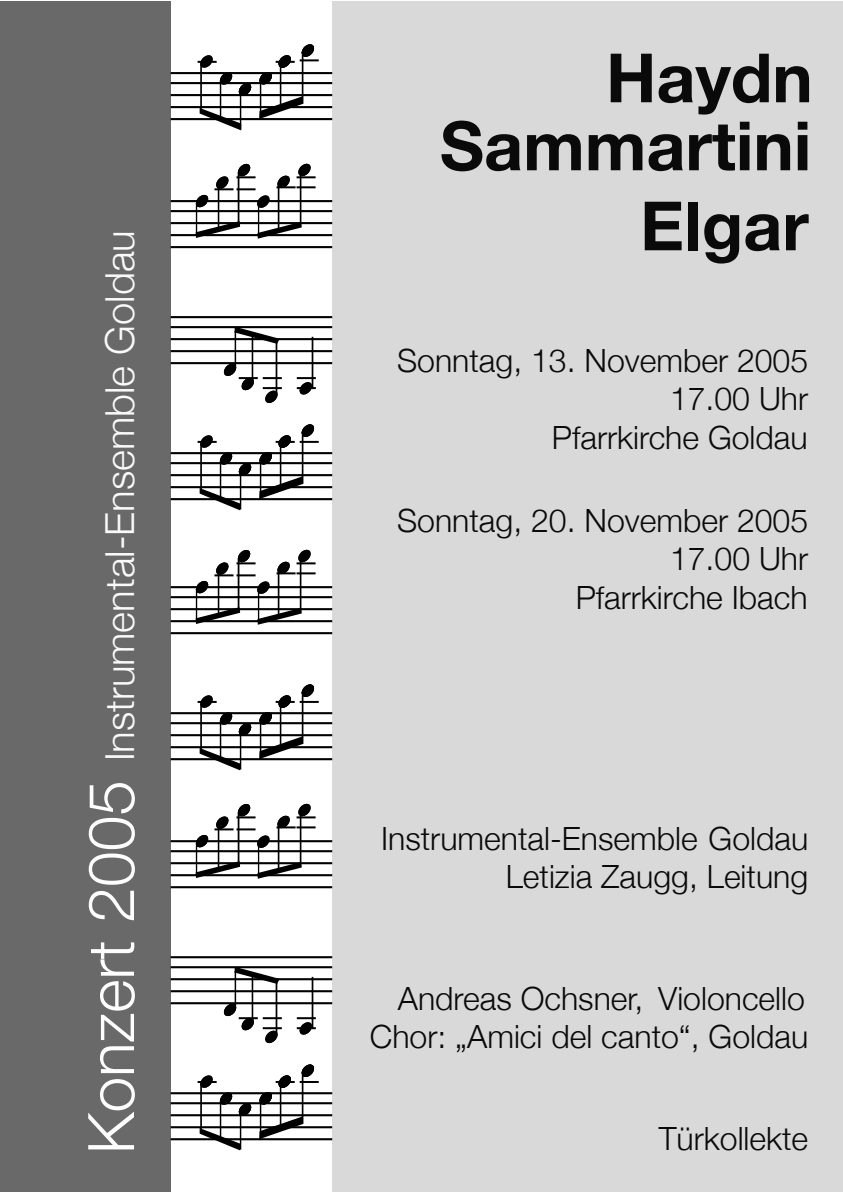
<style>
.page{position:relative;width:843px;height:1192px;background:#fff}
.page>*{position:absolute;margin:0;border:0;box-sizing:border-box;transform-origin:0 0}
.t1{font:700 68px/68px "Helvetica Neue";color:#0a0a0a;text-align:right}
.t2{font:300 64.1px "Helvetica Neue";color:#fdfdfd}
.t3{font:300 40px "Helvetica Neue";color:#f9f9f9}
.t4{font:300 32px/38.4px "Helvetica Neue";color:#0a0a0a;text-align:right}
</style>
<div class="page">
<hr style="left:170px;top:72px;width:162px;height:2px;background:#000">
<hr style="left:170px;top:82px;width:162px;height:2px;background:#000">
<hr style="left:170px;top:94px;width:162px;height:2px;background:#000">
<hr style="left:170px;top:106px;width:162px;height:2px;background:#000">
<hr style="left:170px;top:118px;width:162px;height:2px;background:#000">
<hr style="left:170px;top:200px;width:162px;height:2px;background:#000">
<hr style="left:170px;top:210px;width:162px;height:2px;background:#000">
<hr style="left:170px;top:222px;width:162px;height:2px;background:#000">
<hr style="left:170px;top:234px;width:162px;height:2px;background:#000">
<hr style="left:170px;top:246px;width:162px;height:2px;background:#000">
<hr style="left:170px;top:316px;width:162px;height:2px;background:#000">
<hr style="left:170px;top:326px;width:162px;height:2px;background:#000">
<hr style="left:170px;top:338px;width:162px;height:2px;background:#000">
<hr style="left:170px;top:350px;width:162px;height:2px;background:#000">
<hr style="left:170px;top:362px;width:162px;height:2px;background:#000">
<hr style="left:170px;top:452px;width:162px;height:2px;background:#000">
<hr style="left:170px;top:462px;width:162px;height:2px;background:#000">
<hr style="left:170px;top:474px;width:162px;height:2px;background:#000">
<hr style="left:170px;top:486px;width:162px;height:2px;background:#000">
<hr style="left:170px;top:498px;width:162px;height:2px;background:#000">
<hr style="left:170px;top:586px;width:162px;height:2px;background:#000">
<hr style="left:170px;top:596px;width:162px;height:2px;background:#000">
<hr style="left:170px;top:608px;width:162px;height:2px;background:#000">
<hr style="left:170px;top:620px;width:162px;height:2px;background:#000">
<hr style="left:170px;top:632px;width:162px;height:2px;background:#000">
<hr style="left:170px;top:712px;width:162px;height:2px;background:#000">
<hr style="left:170px;top:722px;width:162px;height:2px;background:#000">
<hr style="left:170px;top:734px;width:162px;height:2px;background:#000">
<hr style="left:170px;top:746px;width:162px;height:2px;background:#000">
<hr style="left:170px;top:758px;width:162px;height:2px;background:#000">
<hr style="left:170px;top:840px;width:162px;height:2px;background:#000">
<hr style="left:170px;top:850px;width:162px;height:2px;background:#000">
<hr style="left:170px;top:862px;width:162px;height:2px;background:#000">
<hr style="left:170px;top:874px;width:162px;height:2px;background:#000">
<hr style="left:170px;top:886px;width:162px;height:2px;background:#000">
<hr style="left:170px;top:956px;width:162px;height:2px;background:#000">
<hr style="left:170px;top:966px;width:162px;height:2px;background:#000">
<hr style="left:170px;top:978px;width:162px;height:2px;background:#000">
<hr style="left:170px;top:990px;width:162px;height:2px;background:#000">
<hr style="left:170px;top:1002px;width:162px;height:2px;background:#000">
<hr style="left:170px;top:1092px;width:162px;height:2px;background:#000">
<hr style="left:170px;top:1102px;width:162px;height:2px;background:#000">
<hr style="left:170px;top:1114px;width:162px;height:2px;background:#000">
<hr style="left:170px;top:1126px;width:162px;height:2px;background:#000">
<hr style="left:170px;top:1138px;width:162px;height:2px;background:#000">
<hr style="left:200px;top:63px;width:2px;height:49px;background:#000">
<hr style="left:220px;top:81px;width:1px;height:36px;background:#000">
<hr style="left:240px;top:93px;width:1px;height:36px;background:#000">
<hr style="left:299px;top:175px;width:2px;height:47px;background:#000">
<hr style="left:277px;top:183px;width:2px;height:47px;background:#000">
<hr style="left:258px;top:206px;width:1px;height:30px;background:#000">
<hr style="left:311px;top:337px;width:2px;height:51px;background:#000">
<hr style="left:275px;top:343px;width:2px;height:51px;background:#000">
<hr style="left:251px;top:336px;width:2px;height:44px;background:#000">
<hr style="left:234px;top:327px;width:2px;height:39px;background:#000">
<hr style="left:237px;top:172px;width:2px;height:53px;background:#000">
<hr style="left:218px;top:186px;width:1px;height:43px;background:#000">
<hr style="left:196px;top:203px;width:1px;height:32px;background:#000">
<hr style="left:238px;top:377px;width:20px;height:2px;background:#000">
<hr style="left:262px;top:377px;width:20px;height:2px;background:#000">
<hr style="left:262px;top:387px;width:20px;height:2px;background:#000">
<svg style="left:197px;top:55px;width:55px;height:40px"></svg>
<svg style="left:258px;top:44px;width:60px;height:75px"></svg>
<svg style="left:199px;top:108px;width:42px;height:22px"></svg>
<hr style="left:200px;top:443px;width:2px;height:48px;background:#000">
<hr style="left:220px;top:461px;width:1px;height:36px;background:#000">
<hr style="left:240px;top:473px;width:1px;height:36px;background:#000">
<svg style="left:197px;top:435px;width:55px;height:40px"></svg>
<svg style="left:258px;top:424px;width:60px;height:75px"></svg>
<svg style="left:199px;top:488px;width:41px;height:22px"></svg>
<svg style="left:234px;top:328px;width:45px;height:16px"></svg>
<svg style="left:195px;top:221px;width:45px;height:17px"></svg>
<svg style="left:257px;top:222px;width:44px;height:17px"></svg>
<svg style="left:223px;top:364px;width:32px;height:27px"></svg>
<svg style="left:265px;top:390px;width:13px;height:13px"></svg>
<svg style="left:296px;top:377px;width:19px;height:18px"></svg>
<svg style="left:195px;top:163px;width:75px;height:46px"></svg>
<svg style="left:276px;top:163px;width:39px;height:26px"></svg>
<hr style="left:299px;top:561px;width:2px;height:47px;background:#000">
<hr style="left:277px;top:569px;width:2px;height:47px;background:#000">
<hr style="left:258px;top:592px;width:1px;height:30px;background:#000">
<hr style="left:237px;top:558px;width:2px;height:53px;background:#000">
<hr style="left:218px;top:572px;width:1px;height:43px;background:#000">
<hr style="left:196px;top:589px;width:1px;height:32px;background:#000">
<svg style="left:195px;top:607px;width:45px;height:17px"></svg>
<svg style="left:257px;top:608px;width:44px;height:16px"></svg>
<svg style="left:195px;top:549px;width:75px;height:45px"></svg>
<svg style="left:276px;top:549px;width:39px;height:26px"></svg>
<hr style="left:200px;top:703px;width:2px;height:48px;background:#000">
<hr style="left:220px;top:721px;width:1px;height:36px;background:#000">
<hr style="left:240px;top:733px;width:1px;height:36px;background:#000">
<hr style="left:299px;top:814px;width:2px;height:48px;background:#000">
<hr style="left:277px;top:822px;width:2px;height:48px;background:#000">
<hr style="left:258px;top:846px;width:1px;height:30px;background:#000">
<hr style="left:311px;top:976px;width:2px;height:52px;background:#000">
<hr style="left:275px;top:982px;width:2px;height:52px;background:#000">
<hr style="left:251px;top:976px;width:2px;height:44px;background:#000">
<hr style="left:234px;top:967px;width:2px;height:39px;background:#000">
<hr style="left:237px;top:812px;width:2px;height:53px;background:#000">
<hr style="left:218px;top:826px;width:1px;height:43px;background:#000">
<hr style="left:196px;top:843px;width:1px;height:32px;background:#000">
<hr style="left:238px;top:1017px;width:20px;height:2px;background:#000">
<hr style="left:262px;top:1017px;width:20px;height:2px;background:#000">
<hr style="left:262px;top:1027px;width:20px;height:2px;background:#000">
<svg style="left:197px;top:695px;width:55px;height:40px"></svg>
<svg style="left:258px;top:684px;width:60px;height:75px"></svg>
<svg style="left:199px;top:748px;width:41px;height:22px"></svg>
<hr style="left:200px;top:1083px;width:2px;height:48px;background:#000">
<hr style="left:220px;top:1101px;width:1px;height:36px;background:#000">
<hr style="left:240px;top:1113px;width:1px;height:36px;background:#000">
<svg style="left:197px;top:1075px;width:55px;height:40px"></svg>
<svg style="left:258px;top:1064px;width:60px;height:75px"></svg>
<svg style="left:199px;top:1128px;width:41px;height:22px"></svg>
<svg style="left:234px;top:968px;width:45px;height:15px"></svg>
<svg style="left:195px;top:861px;width:45px;height:17px"></svg>
<svg style="left:257px;top:861px;width:44px;height:17px"></svg>
<svg style="left:223px;top:1002px;width:32px;height:29px"></svg>
<svg style="left:264px;top:1029px;width:14px;height:14px"></svg>
<svg style="left:296px;top:1017px;width:19px;height:18px"></svg>
<svg style="left:195px;top:803px;width:75px;height:45px"></svg>
<svg style="left:276px;top:803px;width:39px;height:26px"></svg>
<div style="left:0;top:1px;width:170px;height:1190px;background:#696969"></div>
<div style="left:332px;top:1px;width:510px;height:1190px;background:#d9d9d9"></div>
<p class="t3" style="left:95px;top:761px;width:532px;rotate:-90deg">Instrumental-Ensemble Goldau</p>
<h2 class="t2" style="left:72px;top:1153px;width:375px;rotate:-90deg">Konzert 2005</h2>
<h1 class="t1" style="left:439px;top:42px;width:374px">Haydn<br>Sammartini</h1>
<h1 class="t1" style="left:639px;top:190px;width:170px">Elgar</h1>
<p class="t4" style="left:397px;top:340px;width:412px">Sonntag, 13. November 2005<br>17.00 Uhr<br>Pfarrkirche Goldau</p>
<p class="t4" style="left:397px;top:500px;width:412px">Sonntag, 20. November 2005<br>17.00 Uhr<br>Pfarrkirche Ibach</p>
<p class="t4" style="left:381px;top:818px;width:428px">Instrumental-Ensemble Goldau<br>Letizia Zaugg, Leitung</p>
<p class="t4" style="left:369px;top:978px;width:439px">Andreas Ochsner, Violoncello<br>Chor: „Amici del canto“, Goldau</p>
<p class="t4" style="left:658px;top:1118px;width:151px">Türkollekte</p>
</div>
